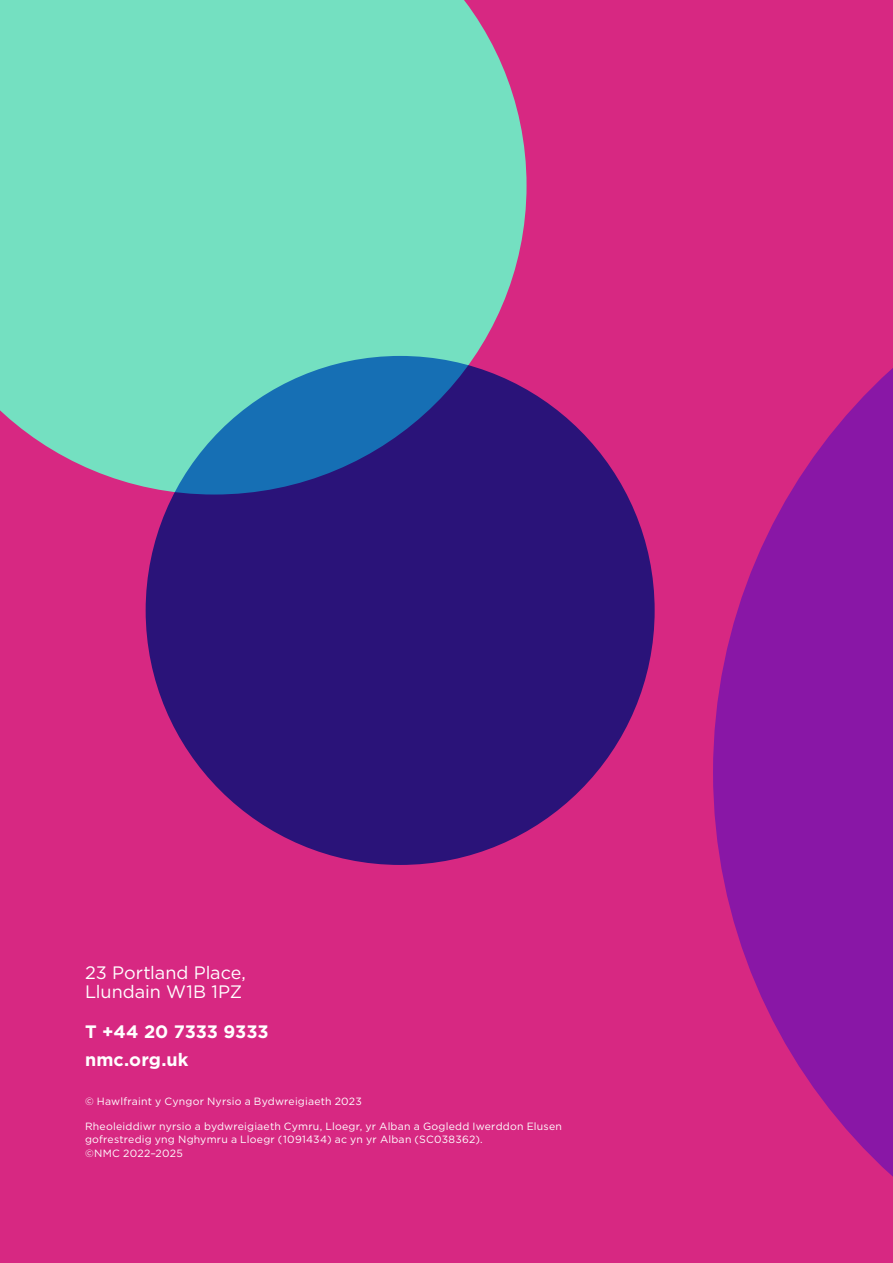
<style>
.page{position:relative;width:893px;height:1263px;background:#d72882}
.page>*{position:absolute;margin:0;border:0;box-sizing:border-box;transform-origin:0 0}
.t1{font:18px/19.5px "Gotham";color:#fff}
.t2{font:700 18px/28px "Gotham";color:#fff}
.t3{font:10.5px/13.5px "Gotham";letter-spacing:.02em;color:#fff}
</style>
<div class="page">
<div style="left:0;top:0;width:526px;height:493px;background:#74e0c1"></div>
<svg style="left:146px;top:356px;width:509px;height:509px;background:#281c7f"></svg>
<svg style="left:713px;top:368px;width:180px;height:809px;fill:#8917a6"></svg>
<p class="t1" style="left:85px;top:962px;width:162px">23 Portland Place,<br>Llundain W1B 1PZ</p>
<p class="t2" style="left:85px;top:1017px;width:185px">T +44 20 7333 9333 nmc.org.uk</p>
<p class="t3" style="left:85px;top:1094px;width:278px">© Hawlfraint y Cyngor Nyrsio a Bydwreigiaeth 2023</p>
<p class="t3" style="left:85px;top:1119px;width:478px">Rheoleiddiwr nyrsio a bydwreigiaeth Cymru, Lloegr, yr Alban a Gogledd Iwerddon Elusen gofrestredig yng Nghymru a Lloegr (1091434) ac yn yr Alban (SC038362).<br>©NMC 2022–2025</p>
</div>
